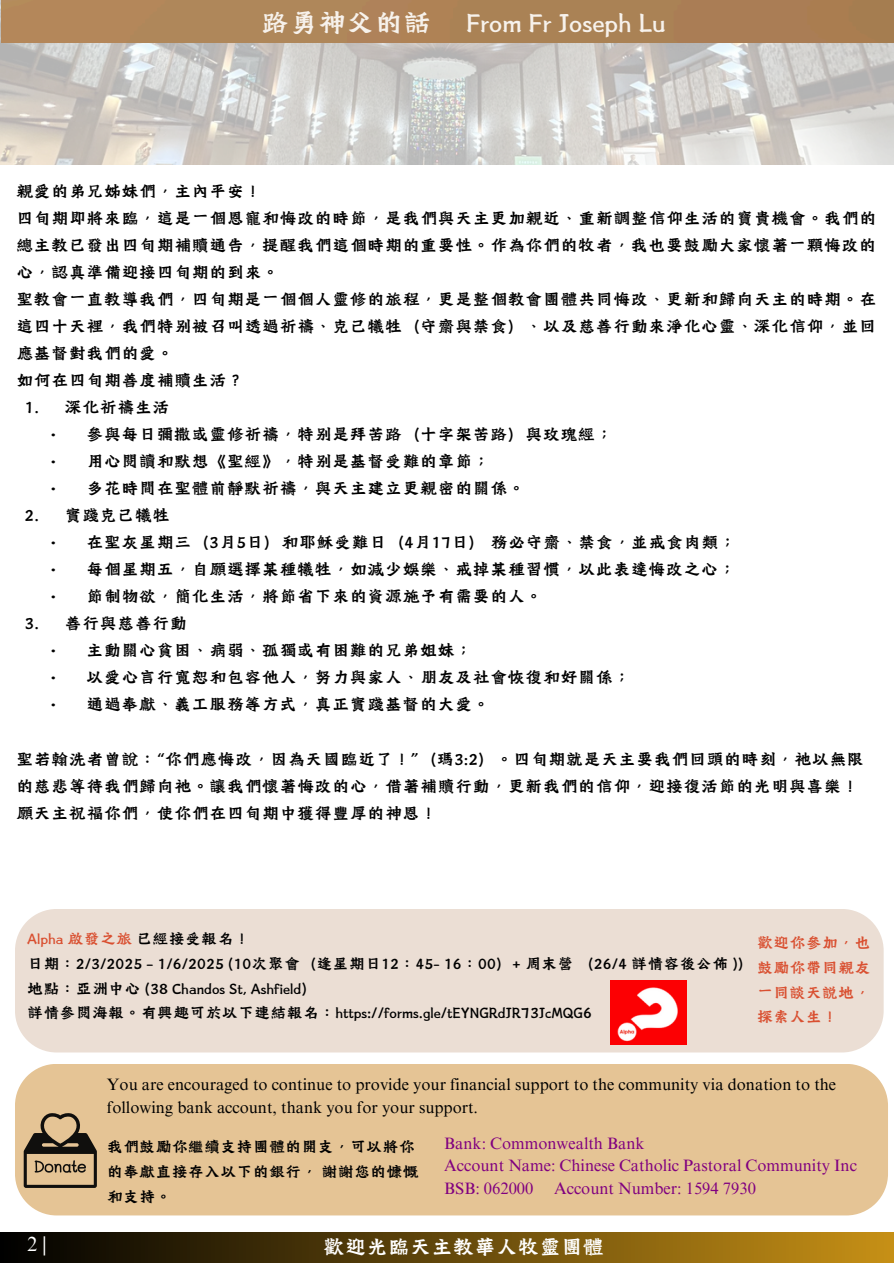
<style>
.page{position:relative;width:894px;height:1264px;background:#fff}
.page>*{position:absolute;margin:0;border:0;box-sizing:border-box;transform-origin:0 0}
.t1{font:31.5px "Canva Tide Kaplan HK";color:#f7f2ec}
.t2{font:24px "Canva Tide Kaplan HK";color:#fff}
.t3{font:20.4px "Times NRMT Pro";color:#fff}
.t4{font:19.5px/27px "Canva Tide Kaplan HK";color:#000}
.t5{font:19.5px/27px "Canva Tide Kaplan TC";color:#000}
.t6{font:18px/24.8px "Canva Tide Kaplan HK";color:#000}
.t7{font:18px/24.8px "Canva Tide Kaplan HK";color:#d94f30;text-align:justify}
.t8{font:16.5px/22.5px "Times NRMT Pro";color:#000}
.t9{font:16.5px "Times NRMT Pro";color:#800080}
.s1{font-family:"Canva Tide Kaplan HK"}
.s2{color:#000}
</style>
<div class="page">
<div style="left:0;top:1232px;width:893px;height:30px;background:linear-gradient(to right,#000,#c69016)"></div>
<img style="left:0;top:0;width:892px;height:164px">
<div style="left:1px;top:0;width:892px;height:43px;background:#af8255"></div>
<div style="left:15px;top:1064px;width:872px;height:151px;background:#e5c495"></div>
<svg style="left:24px;top:1112px;width:73px;height:75px;background:#9b8566"></svg>
<div style="left:15px;top:909px;width:868px;height:143px;background:#ebded4"></div>
<img style="left:610px;top:980px;width:76px;height:64px">
<h1 class="t1" style="left:261px;top:5px;width:406px">路勇神父的話 From Fr Joseph Lu</h1>
<p class="t4" style="left:16px;top:177px;width:861px">親愛的弟兄姊妹們，主內平安！<br>四旬期即將來臨，這是一個恩寵和悔改的時節，是我們與天主更加親近、重新調整信仰生活的寶貴機會。我們的總主教已發出四旬期補贖通告，提醒我們這個時期的重要性。作為你們的牧者，我也要鼓勵大家懷著一顆悔改的心，認真準備迎接四旬期的到來。<br>聖教會一直教導我們，四旬期是一個個人靈修的旅程，更是整個教會團體共同悔改、更新和歸向天主的時期。在這四十天裡，我們特别被召叫透過祈禱、克己犧牲（守齋與禁食）、以及慈善行動來淨化心靈、深化信仰，並回應基督對我們的愛。<br>如何在四旬期善度補贖生活？</p>
<p class="t4" style="left:25px;top:393px;width:147px">1. 深化祈禱生活</p>
<p class="t4" style="left:50px;top:420px;width:564px">• 參與每日彌撒或靈修祈禱，特别是拜苦路（十字架苦路）與玫瑰經；</p>
<p class="t4" style="left:50px;top:447px;width:441px">• 用心閱讀和默想《聖經》，特别是基督受難的章節；</p>
<p class="t4" style="left:50px;top:474px;width:476px">• 多花時間在聖體前靜默祈禱，與天主建立更親密的關係。</p>
<p class="t4" style="left:25px;top:501px;width:147px">2. 實踐克己犧牲</p>
<p class="t4" style="left:50px;top:528px;width:687px">• 在聖灰星期三（3月5日）和耶穌受難日（4月17日）務必守齋、禁食，並戒食肉類；</p>
<p class="t4" style="left:50px;top:555px;width:687px">• 每個星期五，自願選擇某種犧牲，如減少娛樂、戒掉某種習慣，以此表達悔改之心；</p>
<p class="t4" style="left:50px;top:582px;width:494px">• 節制物欲，簡化生活，將節省下來的資源施予有需要的人。</p>
<p class="t4" style="left:25px;top:609px;width:164px">3. 善行與慈善行動</p>
<p class="t4" style="left:50px;top:636px;width:423px">• 主動關心貧困、病弱、孤獨或有困難的兄弟姐妹；</p>
<p class="t4" style="left:50px;top:663px;width:581px">• 以愛心言行寬恕和包容他人，努力與家人、朋友及社會恢復和好關係；</p>
<p class="t4" style="left:50px;top:690px;width:441px">• 通過奉獻、義工服務等方式，真正實踐基督的大愛。</p>
<p class="t5" style="left:16px;top:744px;width:849px">聖若翰洗者曾說：“你們應悔改，因為天國臨近了！”（瑪3:2）。四旬期就是天主要我們回頭的時刻，祂以無限的慈悲等待我們歸向祂。讓我們懷著悔改的心，借著補贖行動，更新我們的信仰，迎接復活節的光明與喜樂！<span class="s1">願天主祝福你們，使你們在四旬期中獲得豐厚的神恩！</span></p>
<p class="t7" style="left:27px;top:925px;width:224px">Alpha 啟發之旅<span class="s2">已經接受報名！</span></p>
<p class="t6" style="left:27px;top:950px;width:728px">日期：2/3/2025 – 1/6/2025 (10次聚會（逢星期日12：45- 16：00）+ 周末營（26/4 詳情容後公佈 )）</p>
<p class="t6" style="left:27px;top:975px;width:281px">地點：亞洲中心 (38 Chandos St, Ashfield)</p>
<p class="t6" style="left:27px;top:999px;width:566px">詳情參閲海報。有興趣可於以下連結報名：https://forms.gle/tEYNGRdJR73JcMQG6</p>
<p class="t7" style="left:756px;top:929px;width:115px">歡迎你參加，也鼓勵你帶同親友一同談天説地，探索人生！</p>
<p class="t8" style="left:107px;top:1075px;width:730px">You are encouraged to continue to provide your financial support to the community via donation to the following bank account, thank you for your support.</p>
<h3 class="t6" style="left:107px;top:1133px;width:313px">我們鼓勵你繼續支持團體的開支，可以將你的奉獻直接存入以下的銀行，謝謝您的慷慨和支持。</h3>
<h3 class="t9" style="left:444px;top:1137px;width:202px">Bank: Commonwealth Bank</h3>
<p class="t9" style="left:444px;top:1159px;width:414px">Account Name: Chinese Catholic Pastoral Community Inc</p>
<p class="t9" style="left:444px;top:1182px;width:91px">BSB: 062000</p>
<p class="t9" style="left:554px;top:1182px;width:203px">Account Number: 1594 7930</p>
<p class="t3" style="left:27px;top:1236px;width:21px">2|</p>
<p class="t2" style="left:323px;top:1232px;width:282px">歡迎光臨天主教華人牧靈團體</p>
</div>
